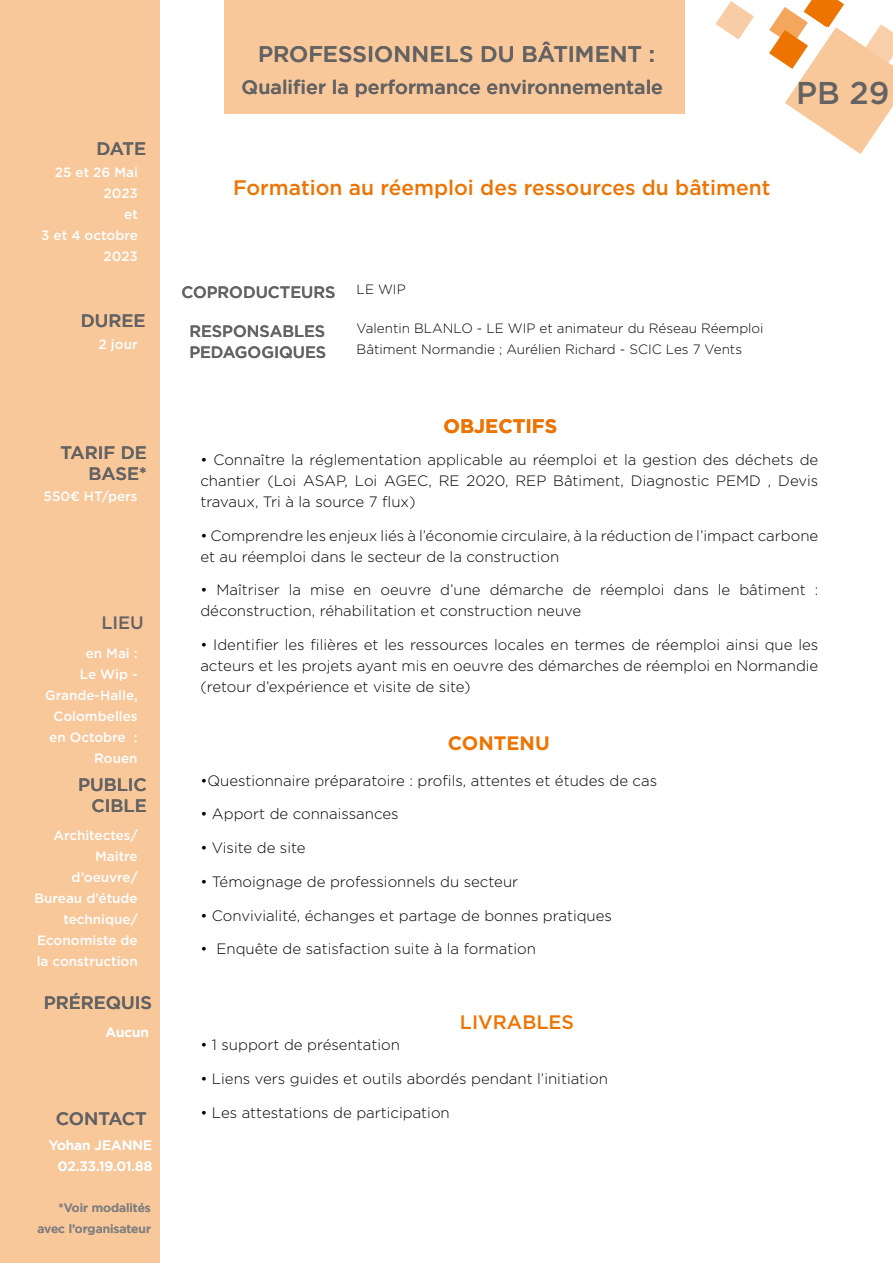
<style>
.page{position:relative;width:893px;height:1263px;background:#fff}
.page>*{position:absolute;margin:0;border:0;box-sizing:border-box;transform-origin:0 0}
.t1{font:500 31.5px "Gotham";color:#646363}
.t2{font:500 22.5px "Gotham";letter-spacing:.005em;color:#646363}
.t3{font:500 21px "Gotham";color:#ee7402}
.t4{font:500 19.5px "Gotham";color:#646363}
.t5{font:700 19.5px "Gotham";color:#ee7402}
.t6{font:500 19.5px "Gotham";color:#ee7402}
.t7{font:500 18px/21px "Gotham";color:#646363;text-align:right}
.t8{font:500 16.5px/21px "Gotham";color:#646363}
.t9{font:300 15px/21px "Gotham";color:#000;text-align:justify}
.t10{font:500 13.5px/21px "Gotham";color:#fff;text-align:right}
.t11{font:300 13.5px/21px "Gotham";color:#000}
.t12{font:500 12px/21px "Gotham";color:#818080;text-align:right}
</style>
<div class="page">
<div style="left:0;top:0;width:159px;height:1263px;background:#f8c79a"></div>
<div style="left:224px;top:0;width:461px;height:114px;background:#f8c79a"></div>
<svg style="left:715px;top:1px;width:39px;height:39px"></svg>
<svg style="left:769px;top:0;width:124px;height:154px"></svg>
<p class="t7" style="left:97px;top:138px;width:51px">DATE</p>
<p class="t10" style="left:41px;top:161px;width:98px">25 et 26 Mai<br>2023<br>et<br>3 et 4 octobre<br>2023</p>
<p class="t7" style="left:81px;top:310px;width:66px">DUREE</p>
<p class="t10" style="left:99px;top:333px;width:41px">2 jour</p>
<p class="t7" style="left:60px;top:442px;width:88px">TARIF DE<br>BASE*</p>
<p class="t10" style="left:44px;top:485px;width:96px">550€ HT/pers</p>
<p class="t7" style="left:101px;top:612px;width:44px">LIEU</p>
<p class="t10" style="left:45px;top:642px;width:94px">en Mai :<br>Le Wip -<br>Grande-Halle,<br>Colombelles en Octobre :<br>Rouen</p>
<p class="t7" style="left:78px;top:773px;width:70px">PUBLIC<br>CIBLE</p>
<p class="t10" style="left:34px;top:825px;width:105px">Architectes/<br>Maitre d’oeuvre/<br>Bureau d’étude technique/<br>Economiste de la construction</p>
<p class="t7" style="left:44px;top:992px;width:110px">PRÉREQUIS</p>
<p class="t10" style="left:106px;top:1021px;width:45px">Aucun</p>
<p class="t7" style="left:56px;top:1108px;width:92px">CONTACT</p>
<p class="t10" style="left:49px;top:1135px;width:105px">Yohan JEANNE<br>02.33.19.01.88</p>
<p class="t12" style="left:37px;top:1197px;width:115px">*Voir modalités avec l’organisateur</p>
<h2 class="t2" style="left:258px;top:39px;width:399px">PROFESSIONNELS DU BÂTIMENT :</h2>
<h3 class="t4" style="left:242px;top:75px;width:423px">Qualifier la performance environnementale</h3>
<h1 class="t1" style="left:796px;top:72px;width:95px">PB 29</h1>
<h3 class="t3" style="left:233px;top:174px;width:539px">Formation au réemploi des ressources du bâtiment</h3>
<p class="t8" style="left:181px;top:282px;width:156px">COPRODUCTEURS</p>
<p class="t8" style="left:189px;top:321px;width:138px">RESPONSABLES<br>PEDAGOGIQUES</p>
<p class="t11" style="left:357px;top:278px;width:51px">LE WIP</p>
<p class="t11" style="left:357px;top:317px;width:408px">Valentin BLANLO - LE WIP et animateur du Réseau Réemploi<br>Bâtiment Normandie ; Aurélien Richard - SCIC Les 7 Vents</p>
<h3 class="t5" style="left:444px;top:413px;width:115px">OBJECTIFS</h3>
<p class="t9" style="left:200px;top:449px;width:619px">• Connaître la réglementation applicable au réemploi et la gestion des déchets de chantier (Loi ASAP, Loi AGEC, RE 2020, REP Bâtiment, Diagnostic PEMD , Devis travaux, Tri à la source 7 flux)</p>
<p class="t9" style="left:200px;top:524px;width:619px">• Comprendre les enjeux liés à l’économie circulaire, à la réduction de l’impact carbone et au réemploi dans le secteur de la construction</p>
<p class="t9" style="left:200px;top:579px;width:619px">• Maîtriser la mise en oeuvre d’une démarche de réemploi dans le bâtiment : déconstruction, réhabilitation et construction neuve</p>
<p class="t9" style="left:200px;top:634px;width:620px">• Identifier les filières et les ressources locales en termes de réemploi ainsi que les acteurs et les projets ayant mis en oeuvre des démarches de réemploi en Normandie (retour d’expérience et visite de site)</p>
<h3 class="t5" style="left:448px;top:730px;width:103px">CONTENU</h3>
<p class="t9" style="left:200px;top:769px;width:458px">•Questionnaire préparatoire : profils, attentes et études de cas</p>
<p class="t9" style="left:200px;top:803px;width:200px">• Apport de connaissances</p>
<p class="t9" style="left:200px;top:837px;width:107px">• Visite de site</p>
<p class="t9" style="left:200px;top:871px;width:319px">• Témoignage de professionnels du secteur</p>
<p class="t9" style="left:200px;top:904px;width:413px">• Convivialité, échanges et partage de bonnes pratiques</p>
<p class="t9" style="left:200px;top:938px;width:337px">• Enquête de satisfaction suite à la formation</p>
<h3 class="t6" style="left:460px;top:1010px;width:116px">LIVRABLES</h3>
<p class="t9" style="left:200px;top:1034px;width:201px">• 1 support de présentation</p>
<p class="t9" style="left:200px;top:1068px;width:409px">• Liens vers guides et outils abordés pendant l’initiation</p>
<p class="t9" style="left:200px;top:1102px;width:251px">• Les attestations de participation</p>
</div>
